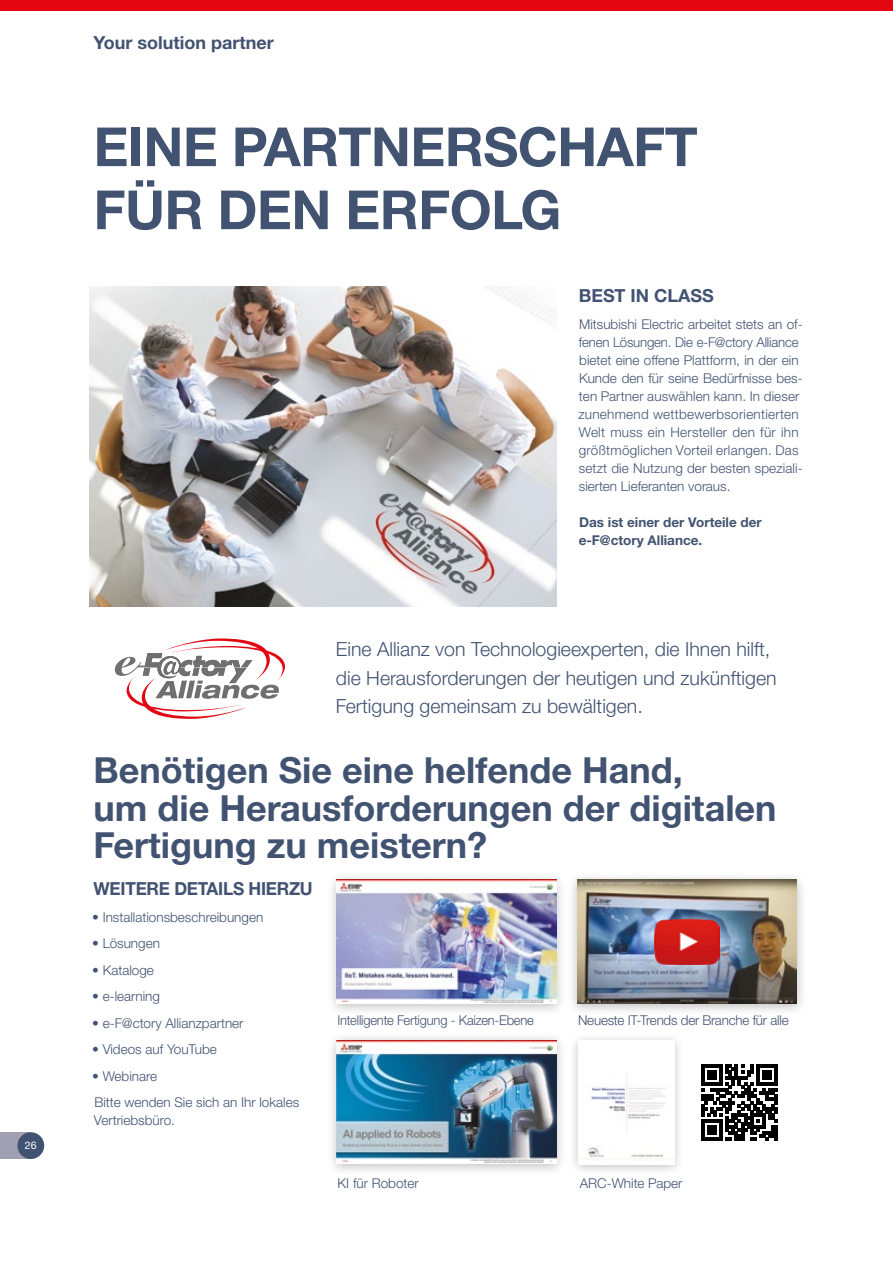
<style>
.page{position:relative;width:893px;height:1263px;background:#fff}
.page>*{position:absolute;margin:0;border:0;box-sizing:border-box;transform-origin:0 0}
.t1{font:700 54px/63px "Helvetica Neue LTW1 G";letter-spacing:-.01em;color:#425372}
.t2{font:700 36px/37.5px "Helvetica Neue LTW1 G";color:#425372}
.t3{font:300 19.5px/28.5px "Helvetica Neue LTW1 G";color:#425372}
.t4{font:700 18px "Helvetica Neue LTW1 G";color:#425372}
.t5{font:700 18px "Helvetica Neue LTW1 G";color:#425372;scale:.96 1}
.t6{font:300 13.5px/18px "Helvetica Neue LTW1 G";color:#425372}
.t7{font:700 13.5px/18px "Helvetica Neue LTW1 G";color:#425372}
.t8{font:300 13.5px "Helvetica Neue LTW1 G";color:#425372;scale:.96 1}
.t9{font:10.5px "Helvetica Neue LTW1 G";color:#fff}
</style>
<div class="page">
<div style="left:0;top:0;width:893px;height:11px;background:#e30613"></div>
<div style="left:0;top:1132px;width:31px;height:27px;background:#a0a0b2"></div>
<div style="left:17px;top:1132px;width:27px;height:27px;background:#425372;border-radius:50%"></div>
<img style="left:89px;top:286px;width:468px;height:321px">
<svg style="left:115px;top:638px;width:170px;height:81px"></svg>
<div style="left:326px;top:1032px;width:241px;height:145px;background:#000;opacity:.25"></div>
<img style="left:337px;top:1040px;width:219px;height:124px">
<div style="left:326px;top:871px;width:241px;height:146px;background:#000;opacity:.25"></div>
<img style="left:337px;top:880px;width:219px;height:124px">
<svg style="left:701px;top:1064px;width:77px;height:77px"></svg>
<div style="left:566px;top:871px;width:241px;height:146px;background:#000;opacity:.25"></div>
<img style="left:577px;top:880px;width:220px;height:124px">
<img style="left:655px;top:919px;width:64px;height:45px">
<div style="left:568px;top:1032px;width:116px;height:144px;background:#000;opacity:.25"></div>
<img style="left:578px;top:1040px;width:96px;height:124px">
<p class="t9" style="left:25px;top:1139px;width:13px">26</p>
<h3 class="t4" style="left:94px;top:31px;width:182px">Your solution partner</h3>
<h1 class="t1" style="left:94px;top:115px;width:606px">EINE PARTNERSCHAFT<br>FÜR DEN ERFOLG</h1>
<h3 class="t4" style="left:579px;top:285px;width:136px">BEST IN CLASS</h3>
<p class="t6" style="left:578px;top:315px;width:226px">Mitsubishi Electric arbeitet stets an of&shy;fenen Lösungen. Die e-F@ctory Alliance bietet eine offene Plattform, in der ein Kunde den für seine Bedürfnisse bes&shy;ten Partner auswählen kann. In dieser zunehmend wettbewerbsorientierten Welt muss ein Hersteller den für ihn größtmöglichen Vorteil erlangen. Das setzt die Nutzung der besten speziali&shy;sierten Lieferanten voraus.</p>
<p class="t7" style="left:579px;top:513px;width:185px">Das ist einer der Vorteile der e-F@ctory Alliance.</p>
<h3 class="t3" style="left:336px;top:635px;width:442px">Eine Allianz von Technologieexperten, die Ihnen hilft, die Herausforderungen der heutigen und zukünftigen<br>Fertigung gemeinsam zu bewältigen.</h3>
<h2 class="t2" style="left:94px;top:751px;width:685px">Benötigen Sie eine helfende Hand,<br>um die Herausforderungen der digitalen<br>Fertigung zu meistern?</h2>
<h3 class="t5" style="left:94px;top:878px;width:230px">WEITERE DETAILS HIERZU</h3>
<p class="t6" style="left:92px;top:908px;width:173px">• Installationsbeschreibungen</p>
<p class="t6" style="left:92px;top:934px;width:69px">• Lösungen</p>
<p class="t6" style="left:92px;top:961px;width:63px">• Kataloge</p>
<p class="t6" style="left:92px;top:987px;width:69px">• e-learning</p>
<p class="t6" style="left:92px;top:1014px;width:153px">• e-F@ctory Allianzpartner</p>
<p class="t6" style="left:92px;top:1040px;width:126px">• Videos auf YouTube</p>
<p class="t6" style="left:92px;top:1063px;width:209px;line-height:26.5px">• Webinare<br>Bitte wenden Sie sich an Ihr lokales</p>
<p class="t6" style="left:94px;top:1111px;width:83px">Vertriebsbüro.</p>
<p class="t8" style="left:337px;top:1011px;width:206px">Intelligente Fertigung - Kaizen-Ebene</p>
<p class="t6" style="left:337px;top:1174px;width:83px">KI für Roboter</p>
<p class="t6" style="left:578px;top:1011px;width:212px">Neueste IT-Trends der Branche für alle</p>
<p class="t6" style="left:580px;top:1174px;width:104px">ARC-White Paper</p>
</div>
